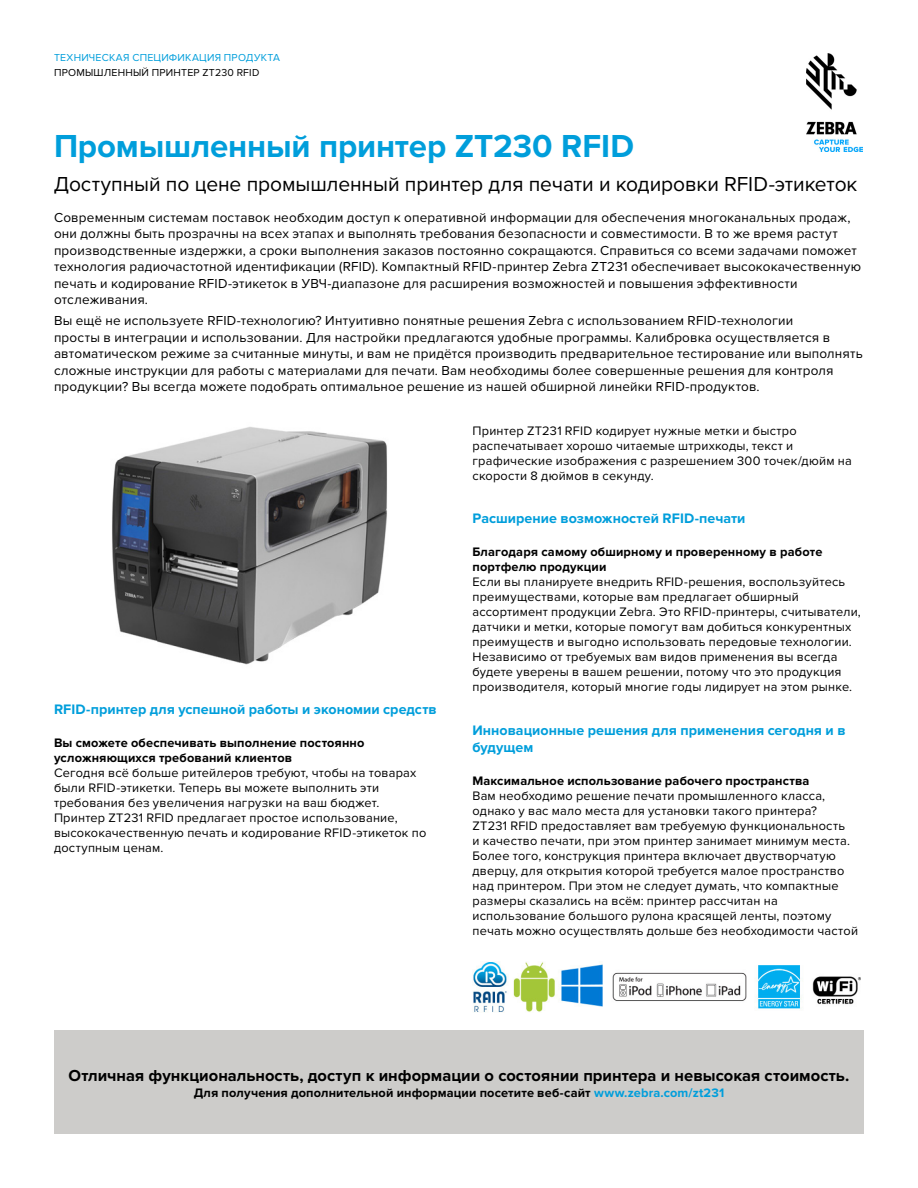
<style>
.page{position:relative;width:918px;height:1188px;background:#fff}
.page>*{position:absolute;margin:0;border:0;box-sizing:border-box;transform-origin:0 0}
.t1{font:700 33px "Proxima Nova";letter-spacing:-.005em;color:#009edb}
.t2{font:21px "Proxima Nova";letter-spacing:-.005em;color:#000}
.t3{font:700 16.5px "Proxima Nova";color:#000}
.t4{font:700 14.25px/17.2px "Proxima Nova";color:#009edb}
.t5{font:13.5px/16.5px "Proxima Nova";letter-spacing:.015em;color:#000}
.t6{font:12.75px/15px "Proxima Nova";letter-spacing:.015em;color:#000}
.t7{font:700 12.75px/15px "Proxima Nova";letter-spacing:.01em;color:#000}
.t8{font:10.5px "Proxima Nova";letter-spacing:.02em;color:#009edb}
.t9{font:10.5px "Proxima Nova";letter-spacing:.02em;color:#000}
.s1{color:#009edb}
</style>
<div class="page">
<img style="left:806px;top:54px;width:56px;height:97px">
<div style="left:54px;top:1031px;width:810px;height:103px;background:#cdccca"></div>
<img style="left:473px;top:962px;width:388px;height:50px">
<img style="left:112px;top:427px;width:275px;height:238px">
<p class="t8" style="left:54px;top:52px;width:228px">ТЕХНИЧЕСКАЯ СПЕЦИФИКАЦИЯ ПРОДУКТА</p>
<p class="t9" style="left:54px;top:66px;width:207px">ПРОМЫШЛЕННЫЙ ПРИНТЕР ZT230 RFID</p>
<h1 class="t1" style="left:54px;top:127px;width:582px">Промышленный принтер ZT230 RFID</h1>
<h2 class="t2" style="left:54px;top:172px;width:805px">Доступный по цене промышленный принтер для печати и кодировки RFID-этикеток</h2>
<p class="t5" style="left:54px;top:209px;width:809px">Современным системам поставок необходим доступ к оперативной информации для обеспечения многоканальных продаж, они должны быть прозрачны на всех этапах и выполнять требования безопасности и совместимости. В то же время растут производственные издержки, а сроки выполнения заказов постоянно сокращаются. Справиться со всеми задачами поможет технология радиочастотной идентификации (RFID). Компактный RFID-принтер Zebra ZT231 обеспечивает высококачественную печать и кодирование RFID-этикеток в УВЧ-диапазоне для расширения возможностей и повышения эффективности отслеживания.</p>
<p class="t5" style="left:54px;top:313px;width:810px">Вы ещё не используете RFID-технологию? Интуитивно понятные решения Zebra с использованием RFID-технологии<br>просты в интеграции и использовании. Для настройки предлагаются удобные программы. Калибровка осуществляется в автоматическом режиме за считанные минуты, и вам не придётся производить предварительное тестирование или выполнять сложные инструкции для работы с материалами для печати. Вам необходимы более совершенные решения для контроля продукции? Вы всегда можете подобрать оптимальное решение из нашей обширной линейки RFID-продуктов.</p>
<p class="t4" style="left:54px;top:701px;width:384px">RFID-принтер для успешной работы и экономии средств</p>
<p class="t7" style="left:54px;top:736px;width:312px">Вы сможете обеспечивать выполнение постоянно усложняющихся требований клиентов</p>
<p class="t6" style="left:54px;top:766px;width:374px">Сегодня всё больше ритейлеров требуют, чтобы на товарах были RFID-этикетки. Теперь вы можете выполнить эти требования без увеличения нагрузки на ваш бюджет.<br>Принтер ZT231 RFID предлагает простое использование, высококачественную печать и кодирование RFID-этикеток по доступным ценам.</p>
<p class="t6" style="left:472px;top:423px;width:381px">Принтер ZT231 RFID кодирует нужные метки и быстро распечатывает хорошо читаемые штрихкоды, текст и графические изображения с разрешением 300 точек/дюйм на скорости 8 дюймов в секунду.</p>
<p class="t4" style="left:472px;top:510px;width:275px">Расширение возможностей RFID-печати</p>
<p class="t7" style="left:472px;top:545px;width:351px">Благодаря самому обширному и проверенному в работе портфелю продукции</p>
<p class="t6" style="left:472px;top:575px;width:390px">Если вы планируете внедрить RFID-решения, воспользуйтесь преимуществами, которые вам предлагает обширный ассортимент продукции Zebra. Это RFID-принтеры, считыватели, датчики и метки, которые помогут вам добиться конкурентных преимуществ и выгодно использовать передовые технологии.<br>Независимо от требуемых вам видов применения вы всегда будете уверены в вашем решении, потому что это продукция производителя, который многие годы лидирует на этом рынке.</p>
<p class="t4" style="left:472px;top:722px;width:375px">Инновационные решения для применения сегодня и в будущем</p>
<p class="t7" style="left:472px;top:774px;width:339px">Максимальное использование рабочего пространства</p>
<p class="t6" style="left:472px;top:789px;width:387px">Вам необходимо решение печати промышленного класса, однако у вас мало места для установки такого принтера?<br>ZT231 RFID предоставляет вам требуемую функциональность<br>и качество печати, при этом принтер занимает минимум места.<br>Более того, конструкция принтера включает двустворчатую дверцу, для открытия которой требуется малое пространство над принтером. При этом не следует думать, что компактные размеры сказались на всём: принтер рассчитан на использование большого рулона красящей ленты, поэтому печать можно осуществлять дольше без необходимости частой</p>
<p class="t3" style="left:69px;top:1066px;width:782px">Отличная функциональность, доступ к информации о состоянии принтера и невысокая стоимость.</p>
<p class="t7" style="left:194px;top:1085px;width:532px">Для получения дополнительной информации посетите веб-сайт <span class="s1">www.zebra.com/zt231</span></p>
</div>
